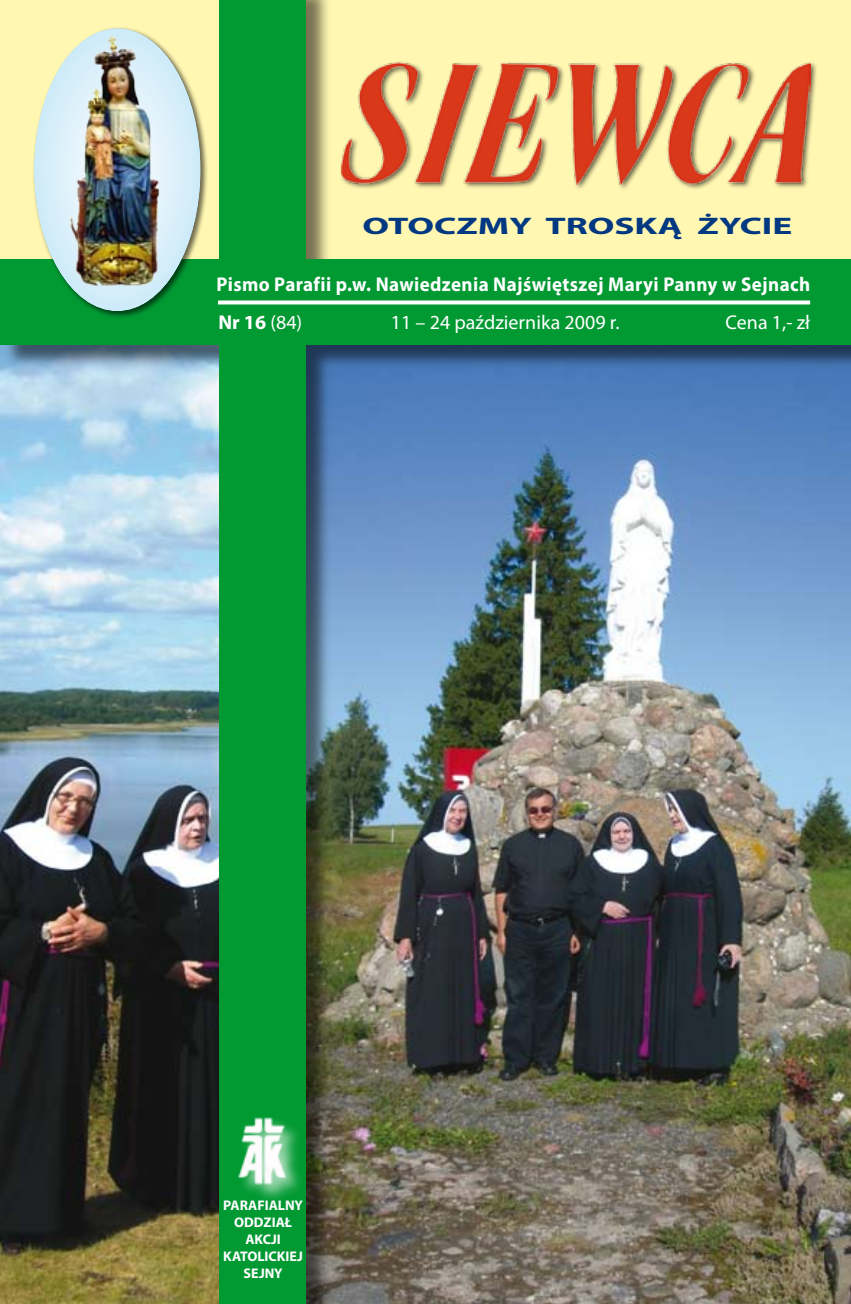
<style>
.page{position:relative;width:851px;height:1304px;background:#fff}
.page>*{position:absolute;margin:0;border:0;box-sizing:border-box;transform-origin:0 0}
.t1{font:700 24px "Myriad Pro";color:#003882;scale:1.55 1}
.t2{font:700 20px "Myriad Pro";letter-spacing:.02em;color:#fff;scale:.95 1}
.t3{font:20px "Myriad Pro";color:#fff}
.t4{font:700 20px "Myriad Pro";letter-spacing:.02em;color:#fff}
.t5{font:700 14px/16.8px "Myriad Pro";color:#fff;text-align:center}
.s1{font-weight:400}
</style>
<div class="page">
<div style="left:2px;top:0;width:848px;height:1304px;background:#000;opacity:.53"></div>
<div style="left:220px;top:0;width:86px;height:1304px;background:#009932"></div>
<div style="left:0;top:259px;width:850px;height:86px;background:#009932"></div>
<svg style="left:218px;top:300px;width:592px;height:4px;fill:#fff"></svg>
<div style="left:237px;top:1114px;width:68px;height:90px;background:#fff;opacity:.75"></div>
<img style="left:237px;top:1116px;width:52px;height:70px">
<div style="left:31px;top:25px;width:178px;height:294px;background:#000;opacity:.58"></div>
<div style="left:34px;top:28px;width:166px;height:283px;background:#d3edf9;border-radius:50%"></div>
<img style="left:57px;top:23px;width:120px;height:279px">
<div style="left:338px;top:59px;width:480px;height:133px;background:#000;opacity:.6"></div>
<img style="left:341px;top:62px;width:469px;height:123px">
<p class="t1" style="left:362px;top:210px;width:279px">OTOCZMY TROSKĄ ŻYCIE</p>
<p class="t2" style="left:216px;top:271px;width:626px">Pismo Parafii p.w. Nawiedzenia Najświętszej Maryi Panny w Sejnach</p>
<p class="t4" style="left:218px;top:309px;width:85px">Nr 16 <span class="s1">(84)</span></p>
<p class="t3" style="left:391px;top:310px;width:230px">11 – 24 października 2009 r.</p>
<p class="t3" style="left:725px;top:310px;width:86px">Cena 1,- zł</p>
<p class="t5" style="left:223px;top:1197px;width:81px">PARAFIALNY<br>ODDZIAŁ<br>AKCJI<br>KATOLICKIEJ<br>SEJNY</p>
</div>
